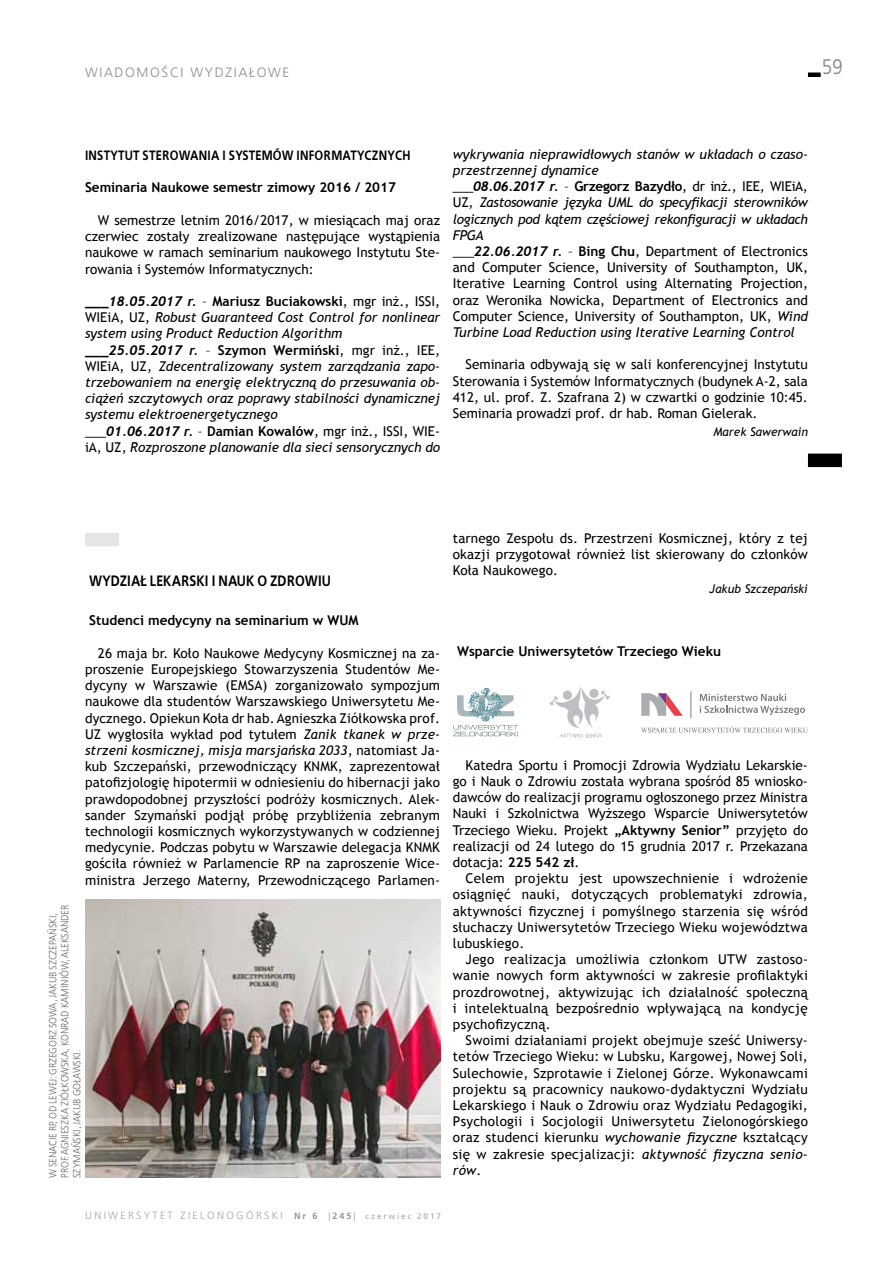
<style>
.page{position:relative;width:893px;height:1263px;background:#fff}
.page>*{position:absolute;margin:0;border:0;box-sizing:border-box;transform-origin:0 0}
.t1{font:21px "EFN Bureau OT";color:#8a8c8e}
.t2{font:700 15px "EFN Bureau OT";color:#000}
.t3{font:13.5px/16.2px "Trebuchet MS";color:#000;text-align:justify}
.t4{font:italic 13.5px/16.2px "Trebuchet MS";color:#000;text-align:justify}
.t5{font:700 13.5px "Trebuchet MS";color:#000}
.t6{font:italic 700 13.5px "Trebuchet";color:#000}
.t7{font:700 13.5px "EFN Bureau OT";letter-spacing:.01em;color:#000}
.t8{font:300 13.5px "Frutiger LT Pro";letter-spacing:.12em;color:#8a8c8e}
.t9{font:italic 12px "Trebuchet MS";color:#000}
.t10{font:10.5px/12px "EFN Bureau OT";color:#797b7d}
.t11{font:300 10.5px "Frutiger LT Pro";letter-spacing:.22em;color:#a3a5a8}
.s1{font-family:"Trebuchet";font-weight:700}
.s2{font-style:normal}
.s3{font-weight:700;font-style:normal}
.s4{font-family:"Trebuchet MS";font-weight:400;font-style:normal}
.s5{font-family:"Trebuchet MS";font-style:normal}
.s6{font-style:italic}
.s7{font-family:"Trebuchet";font-weight:700;font-style:italic}
.s8{font-weight:700}
.s9{font-weight:700;font-size:9px;color:#939597}
.s10{font-size:9px;color:#939597}
.s11{font-weight:400;font-size:8.25px;color:#a4a7a9}
</style>
<div class="page">
<div style="left:808px;top:72px;width:13px;height:5px;background:#000"></div>
<div style="left:808px;top:454px;width:34px;height:13px;background:#000"></div>
<div style="left:85px;top:533px;width:34px;height:13px;background:#e4e5e6"></div>
<img style="left:85px;top:899px;width:355px;height:278px">
<svg style="left:453px;top:688px;width:65px;height:48px"></svg>
<svg style="left:641px;top:726px;width:167px;height:7px"></svg>
<svg style="left:700px;top:693px;width:105px;height:22px"></svg>
<svg style="left:691px;top:691px;width:1px;height:27px"></svg>
<svg style="left:641px;top:693px;width:42px;height:23px"></svg>
<svg style="left:550px;top:686px;width:60px;height:52px"></svg>
<p class="t8" style="left:85px;top:65px;width:105px">WIADOMOŚCIWY</p>
<p class="t8" style="left:215px;top:65px;width:54px">DZIAŁOWE</p>
<h1 class="t1" style="left:822px;top:55px;width:22px">59</h1>
<p class="t7" style="left:85px;top:147px;width:327px">INSTYTUT STEROWANIA I SYSTEMÓW INFORMATYCZNYCH</p>
<p class="t5" style="left:85px;top:179px;width:312px">Seminaria Naukowe semestr zimowy 2016 / 2017</p>
<p class="t3" style="left:85px;top:212px;width:357px;text-indent:13px">W semestrze letnim 2016/2017, w miesiącach maj oraz czerwiec zostały zrealizowane następujące wystąpienia naukowe w ramach seminarium naukowego Instytutu Ste&shy;rowania i Systemów Informatycznych:</p>
<p class="t4" style="left:85px;top:293px;width:357px"><span class="s1">___18.05.2017 r.</span> <span class="s2">–</span> <span class="s3">Mariusz Buciakowski</span><span class="s2">, mgr inż., ISSI, WIEiA, UZ,</span> Robust Guaranteed Cost Control for nonlinear system using Product Reduction Algorithm</p>
<p class="t6" style="left:85px;top:341px;width:357px">___25.05.2017 r. <span class="s4">–</span> <span class="s5">Szymon Wermiński</span><span class="s4">, mgr inż., IEE,</span></p>
<p class="t4" style="left:85px;top:358px;width:357px;text-align:left"><span class="s2">WIEiA, UZ,</span> Zdecentralizowany system zarządzania zapo&shy;trzebowaniem na energię elektryczną do przesuwania ob&shy;ciążeń szczytowych oraz poprawy stabilności dynamicznej systemu elektroenergetycznego<br>___<span class="s1">01.06.2017 r.</span> <span class="s2">–</span> <span class="s3">Damian Kowalów</span><span class="s2">, mgr inż., ISSI, WIE&shy;iA, UZ,</span> Rozproszone planowanie dla sieci sensorycznych do</p>
<p class="t3" style="left:453px;top:146px;width:357px;text-align:left"><span class="s6">wykrywania nieprawidłowych stanów w układach o czaso&shy;przestrzennej dynamice<br>___</span><span class="s7">08.06.2017 r.</span> – <span class="s8">Grzegorz Bazydło</span>, dr inż., IEE, WIEiA, UZ, <span class="s6">Zastosowanie języka UML do specyfikacji sterowników logicznych pod kątem częściowej rekonfiguracji w układach FPGA<br>___</span><span class="s7">22.06.2017 r.</span> – <span class="s8">Bing Chu</span>, Department of Electronics and Computer Science, University of Southampton, UK, Iterative Learning Control using Alternating Projection, oraz Weronika Nowicka, Department of Electronics and Computer Science, University of Southampton, UK, <span class="s6">Wind Turbine Load Reduction using Iterative Learning Control</span></p>
<p class="t3" style="left:453px;top:357px;width:357px;text-indent:13px">Seminaria odbywają się w sali konferencyjnej Instytutu Sterowania i Systemów Informatycznych (budynek A-2, sala 412, ul. prof. Z. Szafrana 2) w czwartki o godzinie 10:45.<br>Seminaria prowadzi prof. dr hab. Roman Gielerak.</p>
<p class="t9" style="left:713px;top:424px;width:96px">Marek Sawerwain</p>
<p class="t2" style="left:89px;top:571px;width:243px">WYDZIAŁ LEKARSKI I NAUK O ZDROWIU</p>
<p class="t5" style="left:89px;top:612px;width:271px">Studenci medycyny na seminarium w WUM</p>
<p class="t3" style="left:85px;top:645px;width:357px;text-indent:13px">26 maja br. Koło Naukowe Medycyny Kosmicznej na za&shy;proszenie Europejskiego Stowarzyszenia Studentów Me&shy;dycyny w Warszawie (EMSA) zorganizowało sympozjum naukowe dla studentów Warszawskiego Uniwersytetu Me&shy;dycznego. Opiekun Koła dr hab. Agnieszka Ziółkowska prof.<br>UZ wygłosiła wykład pod tytułem <span class="s6">Zanik tkanek w prze&shy;strzeni kosmicznej, misja marsjańska 2033</span>, natomiast Ja&shy;kub Szczepański, przewodniczący KNMK, zaprezentował patofizjologię hipotermii w odniesieniu do hibernacji jako prawdopodobnej przyszłości podróży kosmicznych. Alek&shy;sander Szymański podjął próbę przybliżenia zebranym technologii kosmicznych wykorzystywanych w codziennej medycynie. Podczas pobytu w Warszawie delegacja KNMK gościła również w Parlamencie RP na zaproszenie Wice&shy;ministra Jerzego Materny, Przewodniczącego Parlamen-</p>
<p class="t10" style="left:47px;top:1178px;width:273px;rotate:-90deg">w senacie RP, od lewej: Grzegorz Sowa, Jakub Szczepański, prof. Agnieszka Ziółkowska, Konrad Kaminiów, Aleksander<br>Szymański, Jakub Goławski.</p>
<p class="t3" style="left:453px;top:530px;width:357px">tarnego Zespołu ds. Przestrzeni Kosmicznej, który z tej okazji przygotował również list skierowany do członków Koła Naukowego.</p>
<p class="t9" style="left:710px;top:581px;width:100px">Jakub Szczepański</p>
<p class="t5" style="left:457px;top:643px;width:265px">Wsparcie Uniwersytetów Trzeciego Wieku</p>
<p class="t3" style="left:453px;top:757px;width:357px;text-indent:13px">Katedra Sportu i Promocji Zdrowia Wydziału Lekarskie&shy;go i Nauk o Zdrowiu została wybrana spośród 85 wniosko&shy;dawców do realizacji programu ogłoszonego przez Ministra Nauki i Szkolnictwa Wyższego Wsparcie Uniwersytetów Trzeciego Wieku. Projekt <span class="s8">„Aktywny Senior”</span> przyjęto do realizacji od 24 lutego do 15 grudnia 2017 r. Przekazana dotacja: <span class="s8">225 542 zł</span>.</p>
<p class="t3" style="left:453px;top:870px;width:356px;text-indent:13px">Celem projektu jest upowszechnienie i wdrożenie osiągnięć nauki, dotyczących problematyki zdrowia, aktywności fizycznej i pomyślnego starzenia się wśród słuchaczy Uniwersytetów Trzeciego Wieku województwa lubuskiego.</p>
<p class="t3" style="left:453px;top:951px;width:357px;text-indent:13px">Jego realizacja umożliwia członkom UTW zastoso&shy;wanie nowych form aktywności w zakresie profilaktyki prozdrowotnej, aktywizując ich działalność społeczną i intelektualną bezpośrednio wpływającą na kondycję psychofizyczną.</p>
<p class="t3" style="left:453px;top:1032px;width:357px;text-indent:13px">Swoimi działaniami projekt obejmuje sześć Uniwersy&shy;tetów Trzeciego Wieku: w Lubsku, Kargowej, Nowej Soli, Sulechowie, Szprotawie i Zielonej Górze. Wykonawcami projektu są pracownicy naukowo-dydaktyczni Wydziału Lekarskiego i Nauk o Zdrowiu oraz Wydziału Pedagogiki, Psychologii i Socjologii Uniwersytetu Zielonogórskiego oraz studenci kierunku <span class="s6">wychowanie fizyczne</span> kształcący się w zakresie specjalizacji: <span class="s6">aktywność fizyczna senio&shy;rów</span>.</p>
<p class="t11" style="left:85px;top:1209px;width:357px">UNIWERSYTET ZIELONOGÓRSKI <span class="s9">Nr 6</span> <span class="s10">|</span><span class="s9">245</span><span class="s10">|</span> <span class="s11">czerwiec 2017</span></p>
</div>
